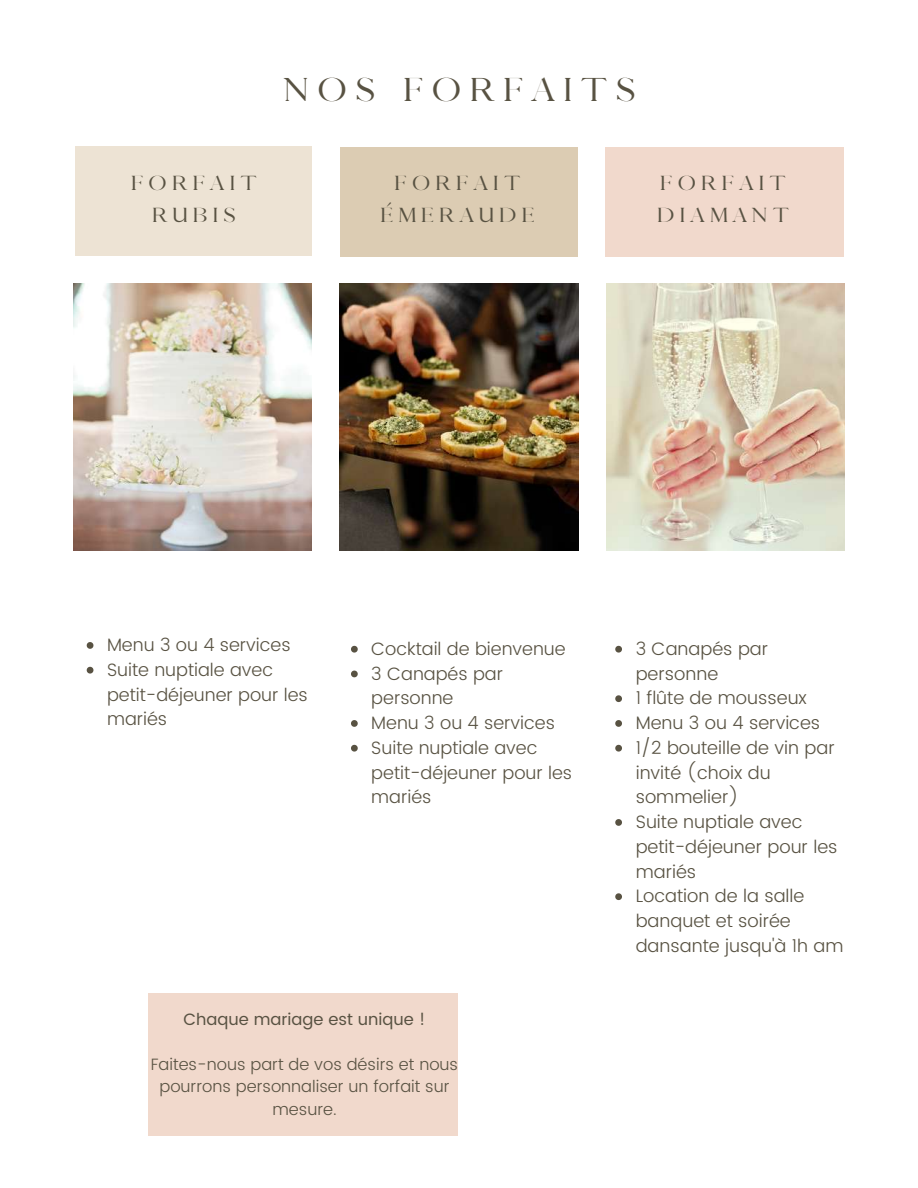
<style>
.page{position:relative;width:918px;height:1188px;background:#fff}
.page>*{position:absolute;margin:0;border:0;box-sizing:border-box;transform-origin:0 0}
.t1{font:31.5px "Pierson";letter-spacing:.27em;color:#585242}
.t2{font:19.35px/31.5px "Pierson";letter-spacing:.27em;color:#585242;text-align:center}
.t3{font:300 18px/24.8px "Poppins";color:#585242}
.t4{font:300 17.85px/24.8px "Poppins";color:#585242}
.t5{font:300 16.5px/22.5px "Poppins";color:#585242;text-align:center}
.t6{font:16.5px "Poppins";color:#585242}
</style>
<div class="page">
<img style="left:73px;top:283px;width:239px;height:268px">
<img style="left:340px;top:283px;width:238px;height:268px">
<img style="left:606px;top:283px;width:239px;height:268px">
<div style="left:340px;top:148px;width:238px;height:109px;background:#dcccb3"></div>
<div style="left:76px;top:147px;width:236px;height:109px;background:#ede3d4"></div>
<div style="left:606px;top:148px;width:238px;height:109px;background:#f1d9cc"></div>
<svg style="left:87px;top:642px;width:6px;height:7px"></svg>
<svg style="left:87px;top:667px;width:6px;height:7px"></svg>
<svg style="left:351px;top:646px;width:7px;height:7px"></svg>
<svg style="left:351px;top:671px;width:7px;height:6px"></svg>
<svg style="left:351px;top:720px;width:7px;height:7px"></svg>
<svg style="left:351px;top:745px;width:7px;height:7px"></svg>
<svg style="left:615px;top:646px;width:7px;height:7px"></svg>
<svg style="left:615px;top:695px;width:7px;height:7px"></svg>
<svg style="left:615px;top:720px;width:7px;height:7px"></svg>
<svg style="left:615px;top:745px;width:7px;height:7px"></svg>
<svg style="left:615px;top:819px;width:7px;height:7px"></svg>
<svg style="left:615px;top:893px;width:7px;height:7px"></svg>
<div style="left:148px;top:994px;width:310px;height:142px;background:#f1d9cc"></div>
<h1 class="t1" style="left:284px;top:71px;width:353px">NOS FORFAITS</h1>
<p class="t2" style="left:131px;top:168px;width:127px">FORFAIT<br>RUBIS</p>
<p class="t2" style="left:380px;top:168px;width:156px">FORFAIT<br>ÉMERAUDE</p>
<p class="t2" style="left:657px;top:168px;width:133px;text-align:left">FORFAIT<br>DIAMANT</p>
<p class="t4" style="left:107px;top:633px;width:202px">Menu 3 ou 4 services<br>Suite nuptiale avec petit-déjeuner pour les mariés</p>
<p class="t4" style="left:371px;top:636px;width:202px">Cocktail de bienvenue<br>3 Canapés par personne<br>Menu 3 ou 4 services<br>Suite nuptiale avec petit-déjeuner pour les mariés</p>
<p class="t3" style="left:636px;top:636px;width:209px">3 Canapés par personne<br>1 flûte de mousseux<br>Menu 3 ou 4 services<br>1/2 bouteille de vin par invité (choix du sommelier)<br>Suite nuptiale avec petit-déjeuner pour les mariés<br>Location de la salle banquet et soirée dansante jusqu'à 1h am</p>
<p class="t6" style="left:184px;top:1009px;width:244px">Chaque mariage est unique !</p>
<p class="t5" style="left:151px;top:1053px;width:309px">Faites-nous part de vos désirs et nous pourrons personnaliser un forfait sur mesure.</p>
</div>
